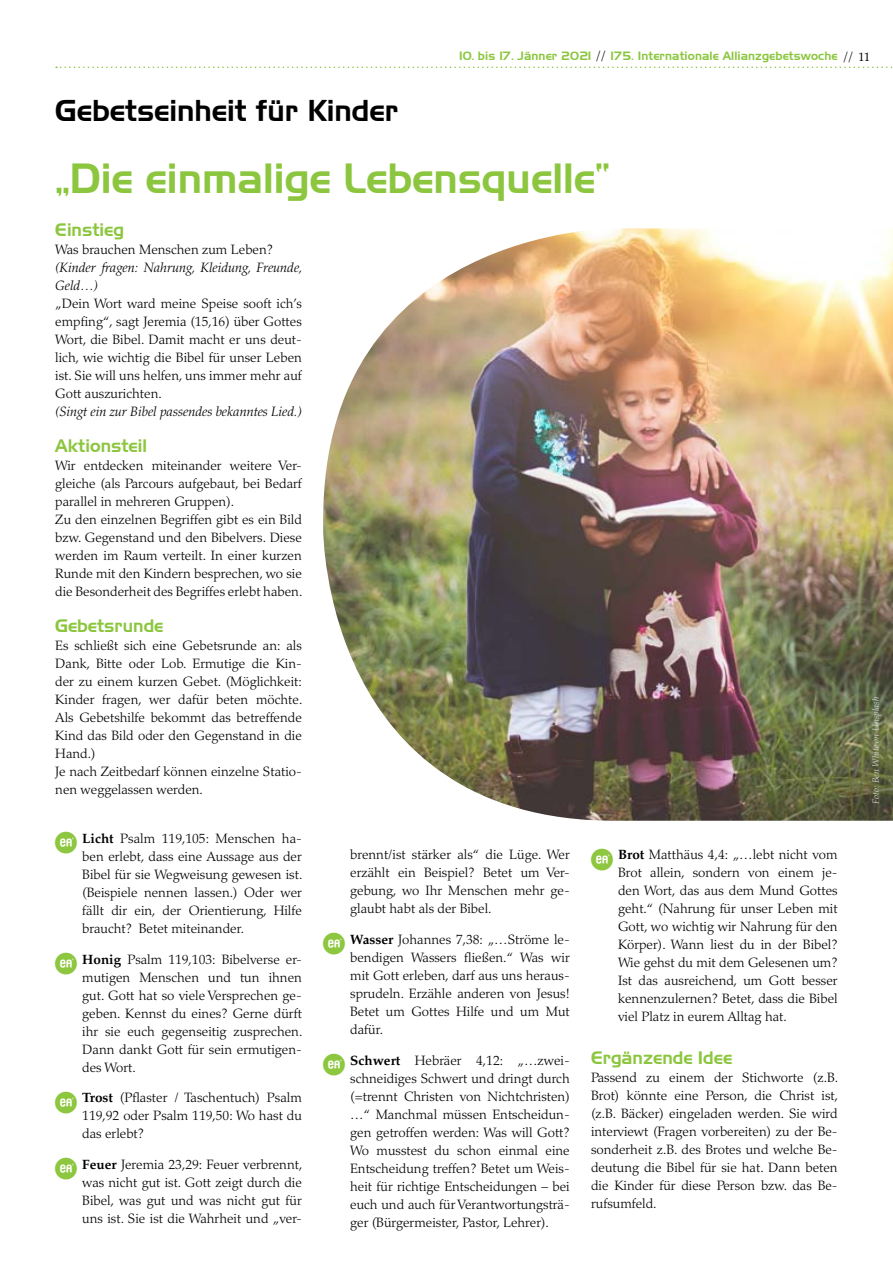
<style>
.page{position:relative;width:893px;height:1263px;background:#fff}
.page>*{position:absolute;margin:0;border:0;box-sizing:border-box;transform-origin:0 0}
.t1{font:42px "Slicker";color:#8cc63f}
.t2{font:30px "Slicker";color:#000}
.t3{font:18px "Slicker";color:#8cc63f}
.t4{font:300 13.5px/18px "Palatino LT Std";color:#000;text-align:justify}
.t5{font:italic 300 13.5px/18px "Palatino LT Std";color:#000}
.t6{font:12px "Slicker";letter-spacing:.01em;color:#8cc63f}
.t7{font:italic 9px "Palatino LT Std";color:#cdcfd0}
.s1{font-family:"Palatino";color:#000}
.s2{font-weight:700}
</style>
<div class="page">
<img style="left:323px;top:228px;width:570px;height:593px">
<svg style="left:56px;top:67px;width:837px;height:1px"></svg>
<h2 class="t2" style="left:55px;top:94px;width:345px">Gebetseinheit für Kinder</h2>
<p class="t6" style="left:459px;top:49px;width:413px">10. bis 17. Jänner 2021 <span class="s1">//</span> 175. Internationale Allianzgebetswoche <span class="s1">// 11</span></p>
<h1 class="t1" style="left:55px;top:155px;width:556px">„Die einmalige Lebensquelle“</h1>
<h3 class="t3" style="left:55px;top:220px;width:70px">Einstieg</h3>
<p class="t4" style="left:55px;top:241px;width:219px">Was brauchen Menschen zum Leben?</p>
<p class="t5" style="left:55px;top:259px;width:249px">(Kinder fragen: Nahrung, Kleidung, Freunde,<br>Geld…)</p>
<p class="t4" style="left:55px;top:295px;width:248px">„Dein Wort ward meine Speise sooft ich’s empfing“, sagt Jeremia (15,16) über Gottes Wort, die Bibel. Damit macht er uns deut&shy;lich, wie wichtig die Bibel für unser Leben ist. Sie will uns helfen, uns immer mehr auf Gott auszurichten.</p>
<p class="t5" style="left:55px;top:403px;width:248px">(Singt ein zur Bibel passendes bekanntes Lied.)</p>
<h3 class="t3" style="left:55px;top:436px;width:93px">Aktionsteil</h3>
<p class="t4" style="left:55px;top:457px;width:249px;text-align:left">Wir entdecken miteinander weitere Ver&shy;gleiche (als Parcours aufgebaut, bei Bedarf parallel in mehreren Gruppen).<br>Zu den einzelnen Begriffen gibt es ein Bild bzw. Gegenstand und den Bibelvers. Diese werden im Raum verteilt. In einer kurzen Runde mit den Kindern besprechen, wo sie die Besonderheit des Begriffes erlebt haben.</p>
<h3 class="t3" style="left:55px;top:616px;width:110px">Gebetsrunde</h3>
<p class="t4" style="left:55px;top:637px;width:249px;text-align:left">Es schließt sich eine Gebetsrunde an: als Dank, Bitte oder Lob. Ermutige die Kin&shy;der zu einem kurzen Gebet. (Möglichkeit:<br>Kinder fragen, wer dafür beten möchte.<br>Als Gebetshilfe bekommt das betreffende Kind das Bild oder den Gegenstand in die Hand.)<br>Je nach Zeitbedarf können einzelne Statio&shy;nen weggelassen werden.</p>
<p class="t4" style="left:82px;top:829px;width:222px"><span class="s2">Licht</span> Psalm 119,105: Menschen ha&shy;ben erlebt, dass eine Aussage aus der Bibel für sie Wegweisung gewesen ist. (Beispiele nennen lassen.) Oder wer fällt dir ein, der Orientierung, Hilfe braucht? Betet miteinander.</p>
<p class="t4" style="left:82px;top:950px;width:222px"><span class="s2">Honig</span> Psalm 119,103: Bibelverse er&shy;mutigen Menschen und tun ihnen gut. Gott hat so viele Versprechen ge&shy;geben. Kennst du eines? Gerne dürft ihr sie euch gegenseitig zusprechen.<br>Dann dankt Gott für sein ermutigen&shy;des Wort.</p>
<p class="t4" style="left:82px;top:1089px;width:221px"><span class="s2">Trost</span> (Pflaster / Taschentuch) Psalm 119,92 oder Psalm 119,50: Wo hast du das erlebt?</p>
<p class="t4" style="left:82px;top:1156px;width:222px"><span class="s2">Feuer</span> Jeremia 23,29: Feuer verbrennt, was nicht gut ist. Gott zeigt durch die Bibel, was gut und was nicht gut für uns ist. Sie ist die Wahrheit und „ver-</p>
<p class="t4" style="left:350px;top:846px;width:221px">brennt/ist stärker als“ die Lüge. Wer erzählt ein Beispiel? Betet um Ver&shy;gebung, wo Ihr Menschen mehr ge&shy;glaubt habt als der Bibel.</p>
<p class="t4" style="left:350px;top:931px;width:221px"><span class="s2">Wasser</span> Johannes 7,38: „…Ströme le&shy;bendigen Wassers fließen.“ Was wir mit Gott erleben, darf aus uns heraus&shy;sprudeln. Erzähle anderen von Jesus!<br>Betet um Gottes Hilfe und um Mut dafür.</p>
<p class="t4" style="left:350px;top:1052px;width:221px"><span class="s2">Schwert</span> Hebräer 4,12: „…zwei&shy;schneidiges Schwert und dringt durch (=trennt Christen von Nichtchristen) …“ Manchmal müssen Entscheidun&shy;gen getroffen werden: Was will Gott?<br>Wo musstest du schon einmal eine Entscheidung treffen? Betet um Weis&shy;heit für richtige Entscheidungen – bei euch und auch für Verantwortungsträ&shy;ger (Bürgermeister, Pastor, Lehrer).</p>
<p class="t4" style="left:618px;top:846px;width:221px"><span class="s2">Brot</span> Matthäus 4,4: „…lebt nicht vom Brot allein, sondern von einem je&shy;den Wort, das aus dem Mund Gottes geht.“ (Nahrung für unser Leben mit Gott, wo wichtig wir Nahrung für den Körper). Wann liest du in der Bibel?<br>Wie gehst du mit dem Gelesenen um?<br>Ist das ausreichend, um Gott besser kennenzulernen? Betet, dass die Bibel viel Platz in eurem Alltag hat.</p>
<h3 class="t3" style="left:591px;top:1048px;width:143px">Ergänzende Idee</h3>
<p class="t4" style="left:591px;top:1069px;width:249px">Passend zu einem der Stichworte (z.B.<br>Brot) könnte eine Person, die Christ ist, (z.B. Bäcker) eingeladen werden. Sie wird interviewt (Fragen vorbereiten) zu der Be&shy;sonderheit z.B. des Brotes und welche Be&shy;deutung die Bibel für sie hat. Dann beten die Kinder für diese Person bzw. das Be&shy;rufsumfeld.</p>
<p class="t7" style="left:871px;top:804px;width:108px;rotate:-90deg">Foto: Ben White on Unsplash</p>
</div>
